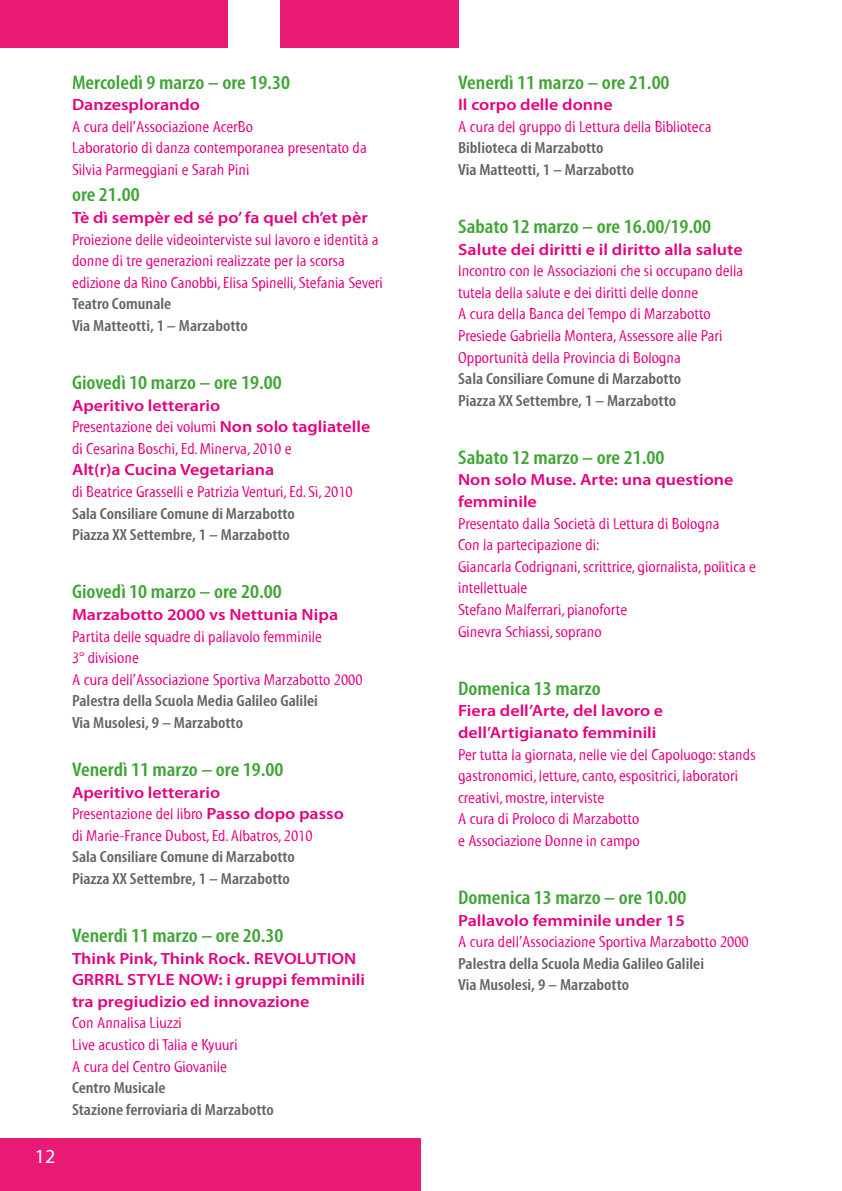
<style>
.page{position:relative;width:842px;height:1191px;background:#fff}
.page>*{position:absolute;margin:0;border:0;box-sizing:border-box;transform-origin:0 0}
.t1{font:20px "Myriad";color:#fff}
.t2{font:600 condensed 19.8px "Myriad Pro";color:#3fa535;scale:1.11 1}
.t3{font:16.2px/21.6px "Myriad Tilt";color:#e6007d;scale:1.11 1}
.t4{font:600 condensed 16.2px/21.6px "Myriad Pro";color:#666463;scale:1.11 1}
.t5{font:600 16.2px/21.6px "Myriad Pro";color:#e6007d;scale:1.11 1}
.s1{font-family:"Myriad Pro";font-weight:600}
</style>
<div class="page">
<div style="left:0;top:1138px;width:421px;height:53px;background:#e81a73"></div>
<div style="left:0;top:0;width:228px;height:48px;background:#e81a73"></div>
<div style="left:280px;top:0;width:179px;height:48px;background:#e81a73"></div>
<p class="t1" style="left:35px;top:1146px;width:22px">12</p>
<p class="t2" style="left:72px;top:70px;width:198px">Mercoledì 9 marzo – ore 19.30</p>
<p class="t5" style="left:72px;top:93px;width:117px">Danzesplorando</p>
<p class="t3" style="left:72px;top:116px;width:267px">A cura dell’Associazione AcerBo<br>Laboratorio di danza contemporanea presentato da<br>Silvia Parmeggiani e Sarah Pini</p>
<p class="t2" style="left:72px;top:183px;width:62px">ore 21.00</p>
<p class="t5" style="left:72px;top:206px;width:268px">Tè dì sempèr ed sé po’ fa quel ch’et pèr</p>
<p class="t3" style="left:72px;top:229px;width:282px">Proiezione delle videointerviste sul lavoro e identità a donne di tre generazioni realizzate per la scorsa edizione da Rino Canobbi, Elisa Spinelli, Stefania Severi</p>
<p class="t4" style="left:72px;top:293px;width:160px">Teatro Comunale<br>Via Matteotti, 1 – Marzabotto</p>
<p class="t2" style="left:72px;top:370px;width:190px">Giovedì 10 marzo – ore 19.00</p>
<p class="t5" style="left:72px;top:394px;width:135px">Aperitivo letterario</p>
<p class="t3" style="left:72px;top:416px;width:270px">Presentazione dei volumi <span class="s1">Non solo tagliatelle </span>di Cesarina Boschi, Ed. Minerva, 2010 e</p>
<p class="t5" style="left:72px;top:459px;width:184px">Alt(r)a Cucina Vegetariana</p>
<p class="t3" style="left:72px;top:481px;width:254px">di Beatrice Grasselli e Patrizia Venturi, Ed. Sì, 2010</p>
<p class="t4" style="left:72px;top:502px;width:202px">Sala Consiliare Comune di Marzabotto<br>Piazza XX Settembre, 1 – Marzabotto</p>
<p class="t2" style="left:72px;top:579px;width:190px">Giovedì 10 marzo – ore 20.00</p>
<p class="t5" style="left:72px;top:603px;width:241px">Marzabotto 2000 vs Nettunia Nipa</p>
<p class="t3" style="left:72px;top:625px;width:263px">Partita delle squadre di pallavolo femminile<br>3° divisione<br>A cura dell’Associazione Sportiva Marzabotto 2000</p>
<p class="t4" style="left:72px;top:690px;width:223px">Palestra della Scuola Media Galileo Galilei<br>Via Musolesi, 9 – Marzabotto</p>
<p class="t2" style="left:72px;top:757px;width:192px">Venerdì 11 marzo – ore 19.00</p>
<p class="t5" style="left:72px;top:781px;width:135px">Aperitivo letterario</p>
<p class="t3" style="left:72px;top:803px;width:246px">Presentazione del libro <span class="s1">Passo dopo passo </span>di Marie-France Dubost, Ed. Albatros, 2010</p>
<p class="t4" style="left:72px;top:846px;width:202px">Sala Consiliare Comune di Marzabotto<br>Piazza XX Settembre, 1 – Marzabotto</p>
<p class="t2" style="left:72px;top:923px;width:192px">Venerdì 11 marzo – ore 20.30</p>
<p class="t5" style="left:72px;top:947px;width:266px">Think Pink, Think Rock. REVOLUTION<br>GRRRL STYLE NOW: i gruppi femminili tra pregiudizio ed innovazione</p>
<p class="t3" style="left:72px;top:1012px;width:151px">Con Annalisa Liuzzi<br>Live acustico di Talia e Kyuuri<br>A cura del Centro Giovanile</p>
<p class="t4" style="left:72px;top:1076px;width:183px">Centro Musicale<br>Stazione ferroviaria di Marzabotto</p>
<p class="t2" style="left:458px;top:70px;width:192px">Venerdì 11 marzo – ore 21.00</p>
<p class="t5" style="left:458px;top:93px;width:141px">Il corpo delle donne</p>
<p class="t3" style="left:458px;top:116px;width:230px">A cura del gruppo di Lettura della Biblioteca</p>
<p class="t4" style="left:458px;top:137px;width:160px">Biblioteca di Marzabotto<br>Via Matteotti, 1 – Marzabotto</p>
<p class="t2" style="left:458px;top:214px;width:229px">Sabato 12 marzo – ore 16.00/19.00</p>
<p class="t5" style="left:458px;top:238px;width:258px">Salute dei diritti e il diritto alla salute</p>
<p class="t3" style="left:458px;top:260px;width:258px">Incontro con le Associazioni che si occupano della tutela della salute e dei diritti delle donne<br>A cura della Banca del Tempo di Marzabotto Presiede Gabriella Montera, Assessore alle Pari Opportunità della Provincia di Bologna</p>
<p class="t4" style="left:458px;top:368px;width:202px">Sala Consiliare Comune di Marzabotto<br>Piazza XX Settembre, 1 – Marzabotto</p>
<p class="t2" style="left:458px;top:445px;width:187px">Sabato 12 marzo – ore 21.00</p>
<p class="t5" style="left:458px;top:469px;width:250px">Non solo Muse. Arte: una questione femminile</p>
<p class="t3" style="left:458px;top:513px;width:270px">Presentato dalla Società di Lettura di Bologna<br>Con la partecipazione di:<br>Giancarla Codrignani, scrittrice, giornalista, politica e intellettuale<br>Stefano Malferrari, pianoforte<br>Ginevra Schiassi, soprano</p>
<p class="t2" style="left:458px;top:676px;width:130px">Domenica 13 marzo</p>
<p class="t5" style="left:458px;top:699px;width:186px">Fiera dell’Arte, del lavoro e dell’Artigianato femminili</p>
<p class="t3" style="left:458px;top:743px;width:270px">Per tutta la giornata, nelle vie del Capoluogo: stands gastronomici, letture, canto, espositrici, laboratori creativi, mostre, interviste<br>A cura di Proloco di Marzabotto<br>e Associazione Donne in campo</p>
<p class="t2" style="left:458px;top:885px;width:207px">Domenica 13 marzo – ore 10.00</p>
<p class="t5" style="left:458px;top:909px;width:206px">Pallavolo femminile under 15</p>
<p class="t3" style="left:458px;top:931px;width:263px">A cura dell’Associazione Sportiva Marzabotto 2000</p>
<p class="t4" style="left:458px;top:952px;width:223px">Palestra della Scuola Media Galileo Galilei<br>Via Musolesi, 9 – Marzabotto</p>
</div>
